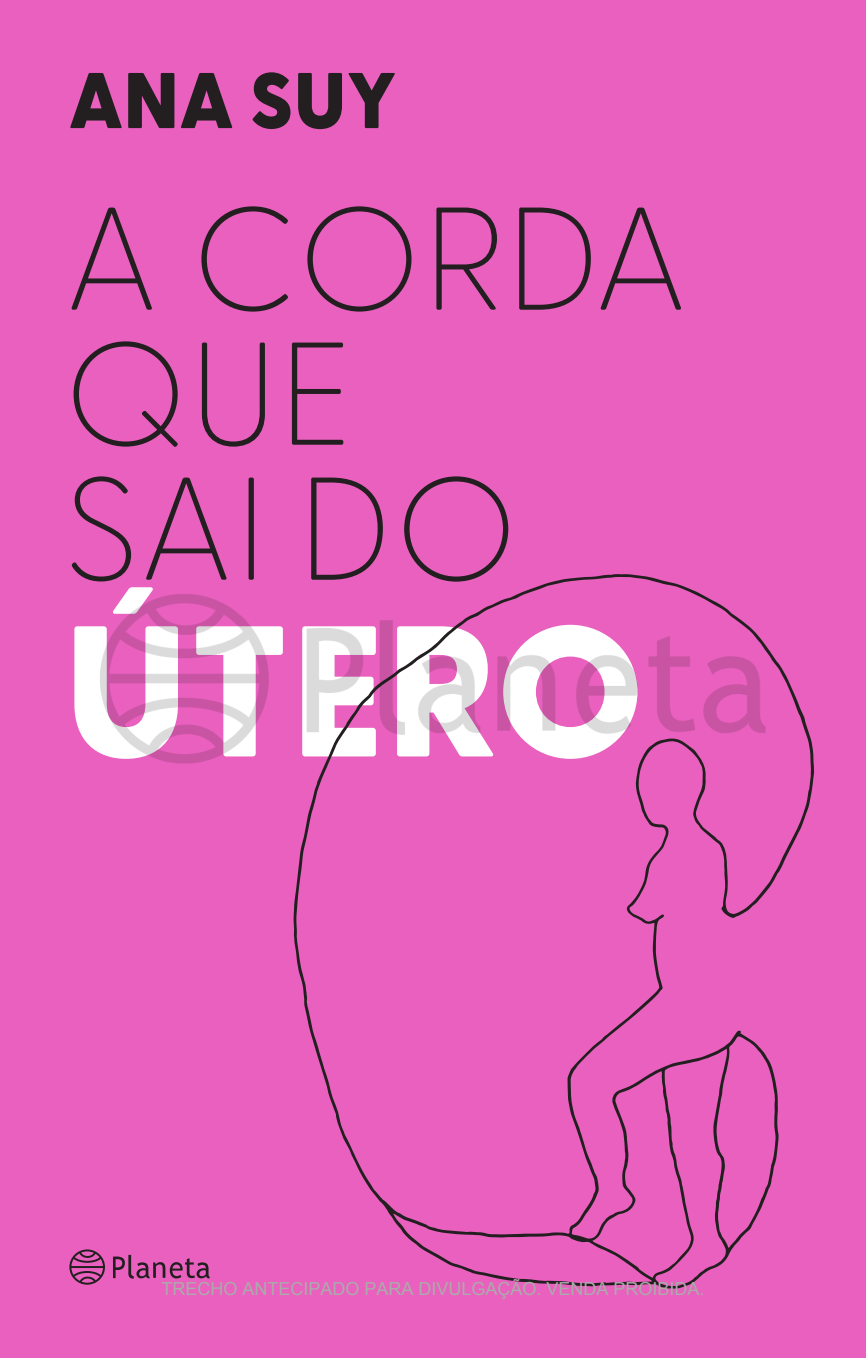
<style>
.page{position:relative;width:866px;height:1358px;background:#e960be}
.page>*{position:absolute;margin:0;border:0;box-sizing:border-box;transform-origin:0 0}
.t1{font:800 185.85px "Greycliff CF";color:#fff}
.t2{font:100 146.03px/135px "Greycliff CF";color:#231f20}
.t3{font:800 78.75px "Greycliff CF";color:#231f20}
.t4{font:18px "Arial";color:#ababab}
</style>
<div class="page">
<svg style="left:113px;top:1255px;width:97px;height:24px"></svg>
<svg style="left:69px;top:1249px;width:36px;height:36px"></svg>
<svg style="left:294px;top:574px;width:520px;height:715px"></svg>
<img style="left:100px;top:585px;width:679px;height:188px">
<h3 class="t3" style="left:68px;top:40px;width:330px">ANA SUY</h3>
<h2 class="t2" style="left:63px;top:179px;width:629px">A CORDA<br>QUE<br>SAI DO</h2>
<h1 class="t1" style="left:64px;top:549px;width:583px">ÚTERO</h1>
<p class="t4" style="left:161px;top:1276px;width:545px">TRECHO ANTECIPADO PARA DIVULGAÇÃO. VENDA PROIBIDA.</p>
</div>
